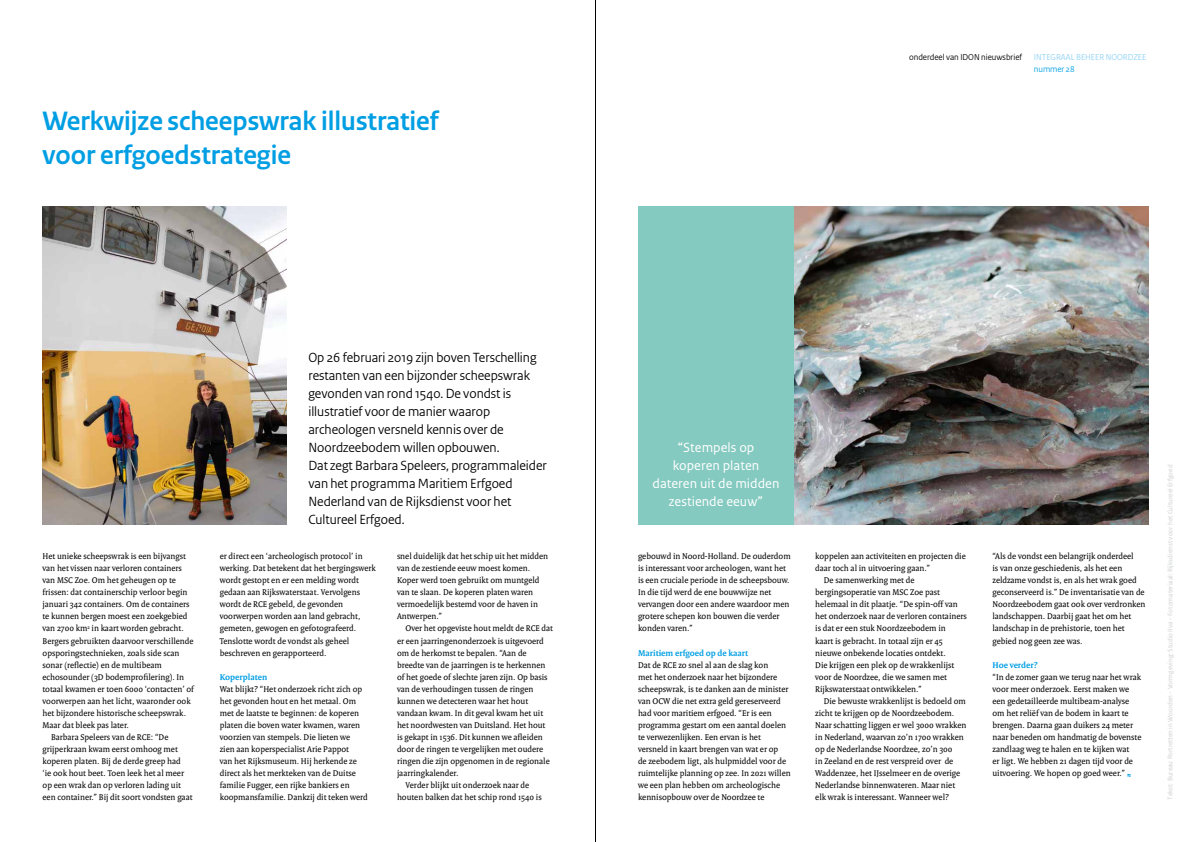
<style>
.page{position:relative;width:1191px;height:842px;background:#fff}
.page>*{position:absolute;margin:0;border:0;box-sizing:border-box;transform-origin:0 0}
._1_Titel{font:700 28px "Rijksoverheid Sans Heading";color:#009ee3}
._2_Introductie{font:14px/18px "Rijksoverheid Sans Heading";color:#000}
.t1{font:14px/18px "Rijksoverheid Sans Text";color:#fff;text-align:center}
._5_Broodtekst{font:9px/12px "Rijksoverheid Serif";color:#000}
._3_Kop1{font:700 9px "Rijksoverheid Serif";color:#009ee3}
._8_Link_Nieuwsbrief{font:9px/12px "Rijksoverheid Sans Heading";color:#91d2f4}
._10_RO_Broodtekst_Se{font:9px "Rijksoverheid Sans Heading";color:#000}
._9_Colofon{font:7px "Rijksoverheid Sans Text";color:#cfd0d0}
.s1{color:#009ee3}
.s2{font-family:"Rijksoverheid Sans Text";font-weight:700;color:#009ee3}
</style>
<div class="page">
<hr style="left:595px;top:0;width:1px;height:842px;background:#000">
<img style="left:43px;top:206px;width:243px;height:318px">
<img style="left:794px;top:206px;width:354px;height:318px">
<div style="left:638px;top:206px;width:156px;height:318px;background:#85cac0"></div>
<h1 class="_1_Titel" style="left:43px;top:105px;width:398px">Werkwijze scheepswrak illustratief</h1>
<h1 class="_1_Titel" style="left:43px;top:139px;width:250px">voor erfgoedstrategie</h1>
<p class="_5_Broodtekst" style="left:43px;top:550px;width:153px">Het unieke scheepswrak is een bijvangst van het vissen naar verloren containers van MSC Zoe. Om het geheugen op te frissen: dat containerschip verloor begin januari 342 containers. Om de containers te kunnen bergen moest een zoekgebied van 2700 km<sup>2</sup> in kaart worden gebracht.<br>Bergers gebruikten daarvoor verschillende opsporingstechnieken, zoals side scan sonar (reflectie) en de multibeam echosounder (3D bodemprofilering). In totaal kwamen er toen 6000 ‘contacten’ of voorwerpen aan het licht, waaronder ook het bijzondere historische scheepswrak.<br>Maar dat bleek pas later.</p>
<p class="_5_Broodtekst" style="left:51px;top:730px;width:119px">Barbara Speleers van de RCE: “De</p>
<p class="_5_Broodtekst" style="left:43px;top:742px;width:151px">grijperkraan kwam eerst omhoog met koperen platen. Bij de derde greep had<br>‘ie ook hout beet. Toen leek het al meer op een wrak dan op verloren lading uit een container.” Bij dit soort vondsten gaat</p>
<p class="_2_Introductie" style="left:308px;top:349px;width:230px">Op 26 februari 2019 zijn boven Terschelling restanten van een bijzonder scheepswrak gevonden van rond 1540. De vondst is</p>
<p class="_2_Introductie" style="left:308px;top:403px;width:197px">illustratief voor de manier waarop archeologen versneld kennis over de<br>Noordzeebodem willen opbouwen.</p>
<p class="_2_Introductie" style="left:308px;top:457px;width:240px">Dat zegt Barbara Speleers, programmaleider van het programma Maritiem Erfgoed Nederland van de Rijksdienst voor het Cultureel Erfgoed.</p>
<p class="_5_Broodtekst" style="left:220px;top:550px;width:157px">er direct een ‘archeologisch protocol’ in werking. Dat betekent dat het bergingswerk wordt gestopt en er een melding wordt gedaan aan Rijkswaterstaat. Vervolgens wordt de RCE gebeld, de gevonden voorwerpen worden aan land gebracht, gemeten, gewogen en gefotografeerd.<br>Tenslotte wordt de vondst als geheel beschreven en gerapporteerd.</p>
<h2 class="_3_Kop1" style="left:220px;top:671px;width:49px">Koperplaten</h2>
<p class="_5_Broodtekst" style="left:220px;top:682px;width:150px">Wat blijkt? “Het onderzoek richt zich op het gevonden hout en het metaal. Om met de laatste te beginnen: de koperen platen die boven water kwamen, waren voorzien van stempels. Die lieten we<br>zien aan koperspecialist Arie Pappot<br>van het Rijksmuseum. Hij herkende ze direct als het merkteken van de Duitse familie Fugger, een rijke bankiers en koopmansfamilie. Dankzij dit teken werd</p>
<p class="_5_Broodtekst" style="left:397px;top:550px;width:153px">snel duidelijk dat het schip uit het midden van de zestiende eeuw moest komen.<br>Koper werd toen gebruikt om muntgeld van te slaan. De koperen platen waren vermoedelijk bestemd voor de haven in Antwerpen.”</p>
<p class="_5_Broodtekst" style="left:405px;top:622px;width:149px">Over het opgeviste hout meldt de RCE dat</p>
<p class="_5_Broodtekst" style="left:397px;top:634px;width:154px">er een jaarringenonderzoek is uitgevoerd om de herkomst te bepalen. “Aan de breedte van de jaarringen is te herkennen of het goede of slechte jaren zijn. Op basis van de verhoudingen tussen de ringen kunnen we detecteren waar het hout vandaan kwam. In dit geval kwam het uit het noordwesten van Duitsland. Het hout is gekapt in 1536. Dit kunnen we afleiden door de ringen te vergelijken met oudere ringen die zijn opgenomen in de regionale jaarringkalender.</p>
<p class="_5_Broodtekst" style="left:405px;top:778px;width:125px">Verder blijkt uit onderzoek naar de</p>
<p class="_5_Broodtekst" style="left:397px;top:790px;width:146px">houten balken dat het schip rond 1540 is</p>
<p class="_10_RO_Broodtekst_Se" style="left:909px;top:52px;width:114px">onderdeel van IDON nieuwsbrief</p>
<p class="_8_Link_Nieuwsbrief" style="left:1034px;top:51px;width:114px">INTEGRAAL BEHEER NOORDZEE <span class="s1">nummer 28</span></p>
<h2 class="t1" style="left:652px;top:439px;width:128px">“Stempels op koperen platen dateren uit de midden zestiende eeuw”</h2>
<p class="_5_Broodtekst" style="left:638px;top:550px;width:154px">gebouwd in Noord-Holland. De ouderdom is interessant voor archeologen, want het is een cruciale periode in de scheepsbouw.<br>In die tijd werd de ene bouwwijze net vervangen door een andere waardoor men grotere schepen kon bouwen die verder konden varen.”</p>
<h2 class="_3_Kop1" style="left:638px;top:647px;width:112px">Maritiem erfgoed op de kaart</h2>
<p class="_5_Broodtekst" style="left:638px;top:658px;width:154px">Dat de RCE zo snel al aan de slag kon<br>met het onderzoek naar het bijzondere scheepswrak, is te danken aan de minister van OCW die net extra geld gereserveerd had voor maritiem erfgoed. “Er is een programma gestart om een aantal doelen te verwezenlijken. Een ervan is het versneld in kaart brengen van wat er op<br>de zeebodem ligt, als hulpmiddel voor de ruimtelijke planning op zee. In 2021 willen we een plan hebben om archeologische kennisopbouw over de Noordzee te</p>
<p class="_5_Broodtekst" style="left:815px;top:550px;width:152px">koppelen aan activiteiten en projecten die daar toch al in uitvoering gaan.”</p>
<p class="_5_Broodtekst" style="left:823px;top:574px;width:92px">De samenwerking met de</p>
<p class="_5_Broodtekst" style="left:815px;top:586px;width:153px">bergingsoperatie van MSC Zoe past helemaal in dit plaatje. “De spin-off van het onderzoek naar de verloren containers is dat er een stuk Noordzeebodem in<br>kaart is gebracht. In totaal zijn er 45 nieuwe onbekende locaties ontdekt.<br>Die krijgen een plek op de wrakkenlijst voor de Noordzee, die we samen met Rijkswaterstaat ontwikkelen.”</p>
<p class="_5_Broodtekst" style="left:823px;top:694px;width:144px">Die bewuste wrakkenlijst is bedoeld om</p>
<p class="_5_Broodtekst" style="left:815px;top:706px;width:153px">zicht te krijgen op de Noordzeebodem.<br>Naar schatting liggen er wel 3000 wrakken in Nederland, waarvan zo’n 1700 wrakken op de Nederlandse Noordzee, zo’n 300<br>in Zeeland en de rest verspreid over de Waddenzee, het IJsselmeer en de overige Nederlandse binnenwateren. Maar niet elk wrak is interessant. Wanneer wel?</p>
<p class="_5_Broodtekst" style="left:992px;top:550px;width:155px">“Als de vondst een belangrijk onderdeel<br>is van onze geschiedenis, als het een zeldzame vondst is, en als het wrak goed geconserveerd is.” De inventarisatie van de Noordzeebodem gaat ook over verdronken landschappen. Daarbij gaat het om het landschap in de prehistorie, toen het gebied nog geen zee was.</p>
<h2 class="_3_Kop1" style="left:992px;top:659px;width:47px">Hoe verder?</h2>
<p class="_5_Broodtekst" style="left:992px;top:670px;width:150px">“In de zomer gaan we terug naar het wrak voor meer onderzoek. Eerst maken we een gedetailleerde multibeam-analyse om het reliëf van de bodem in kaart te brengen. Daarna gaan duikers 24 meter naar beneden om handmatig de bovenste zandlaag weg te halen en te kijken wat<br>er ligt. We hebben 21 dagen tijd voor de uitvoering. We hopen op goed weer.” <span class="s2">≈</span></p>
<p class="_9_Colofon" style="left:1166px;top:800px;width:336px;rotate:-90deg">Tekst: Bureau Portretten in Woorden - Vormgeving: Studio Ilva - Fotomateriaal: Rijksdienst voor het Cultureel Erfgoed</p>
</div>
